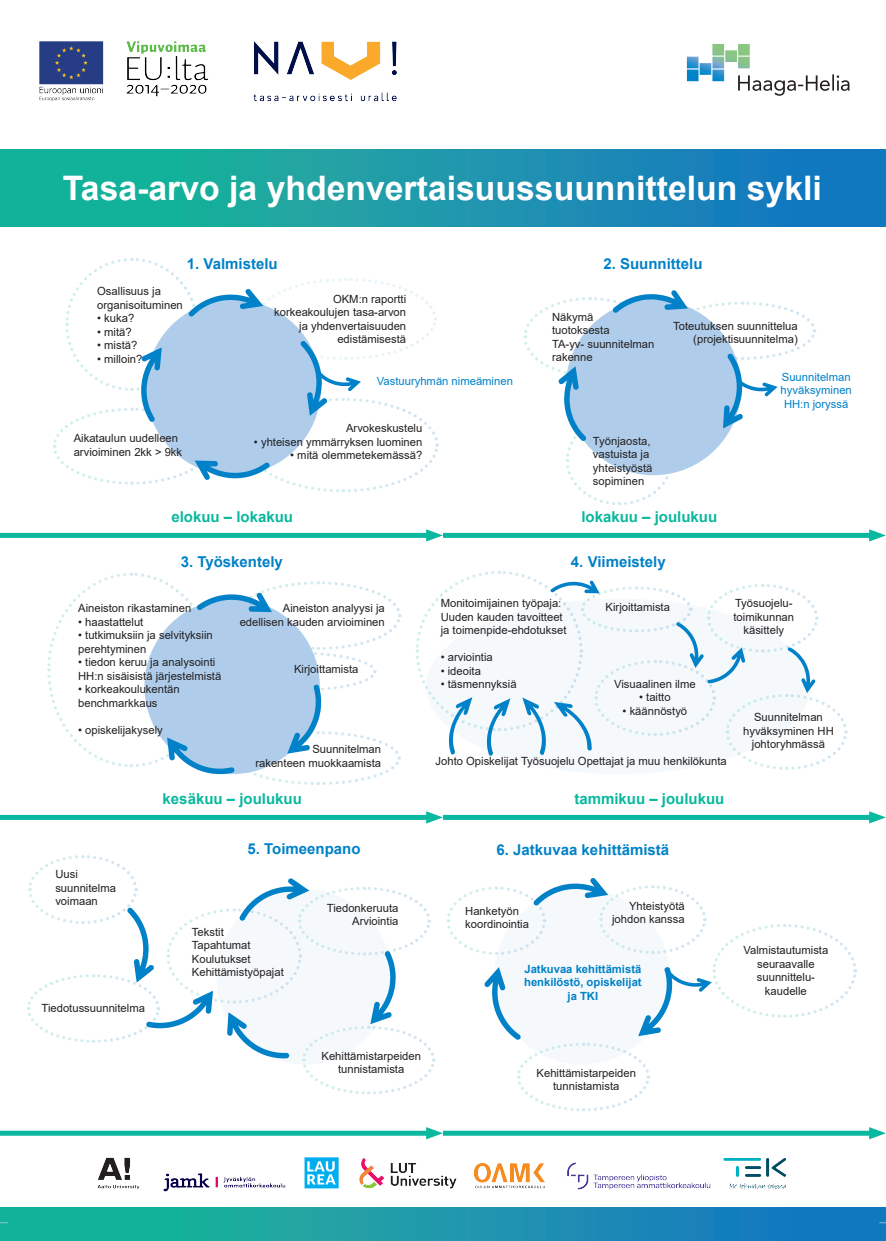
<style>
.page{position:relative;width:886px;height:1241px;background:#fff}
.page>*{position:absolute;margin:0;border:0;box-sizing:border-box;transform-origin:0 0}
.t1{font:700 33.75px "Arial";color:#fff}
.t2{font:700 15px "Arial";color:#0081c8}
.t3{font:700 15px "Arial";color:#09b89e}
.t4{font:11.25px/13.5px "Arial";color:#231f20;text-align:center}
.t5{font:11.25px "Arial";color:#0081c8}
.t6{font:700 11.25px/13.5px "Arial";color:#0081c8;text-align:center}
</style>
<div class="page">
<div style="left:0;top:150px;width:886px;height:76px;background:linear-gradient(to right,#1abb94,#1874c3)"></div>
<div style="left:0;top:1207px;width:886px;height:33px;background:linear-gradient(to right,#1abb94,#1874c3)"></div>
<img style="left:0;top:1157px;width:886px;height:65px">
<img style="left:39px;top:41px;width:358px;height:61px">
<svg style="left:738px;top:74px;width:111px;height:22px"></svg>
<img style="left:687px;top:44px;width:63px;height:37px">
<div style="left:0;top:533px;width:433px;height:5px;background:#09b89e"></div>
<svg style="left:426px;top:529px;width:17px;height:12px"></svg>
<div style="left:443px;top:533px;width:433px;height:5px;background:#09b89e"></div>
<svg style="left:869px;top:529px;width:17px;height:12px"></svg>
<div style="left:0;top:814px;width:433px;height:5px;background:#09b89e"></div>
<svg style="left:426px;top:811px;width:17px;height:12px"></svg>
<div style="left:443px;top:814px;width:433px;height:5px;background:#09b89e"></div>
<svg style="left:869px;top:811px;width:17px;height:12px"></svg>
<div style="left:0;top:1130px;width:433px;height:5px;background:#09b89e"></div>
<svg style="left:426px;top:1127px;width:17px;height:12px"></svg>
<div style="left:443px;top:1130px;width:433px;height:5px;background:#09b89e"></div>
<svg style="left:869px;top:1127px;width:17px;height:12px"></svg>
<svg style="left:415px;top:571px;width:433px;height:199px"></svg>
<svg style="left:47px;top:572px;width:355px;height:213px"></svg>
<svg style="left:446px;top:878px;width:411px;height:233px"></svg>
<svg style="left:53px;top:258px;width:386px;height:235px"></svg>
<svg style="left:27px;top:855px;width:408px;height:239px"></svg>
<svg style="left:523px;top:290px;width:293px;height:216px"></svg>
<p class="t1" style="left:63px;top:165px;width:760px">Tasa-arvo ja yhdenvertaisuussuunnittelun sykli</p>
<p class="t2" style="left:187px;top:253px;width:92px">1. Valmistelu</p>
<p class="t2" style="left:603px;top:253px;width:101px">2. Suunnittelu</p>
<p class="t4" style="left:97px;top:284px;width:65px">Osallisuus ja</p>
<p class="t4" style="left:97px;top:298px;width:87px">organisoituminen</p>
<p class="t4" style="left:97px;top:311px;width:39px">• kuka?</p>
<p class="t4" style="left:97px;top:325px;width:36px">• mitä?</p>
<p class="t4" style="left:97px;top:338px;width:42px">• mistä?</p>
<p class="t4" style="left:97px;top:352px;width:47px">• milloin?</p>
<p class="t4" style="left:74px;top:431px;width:106px">Aikataulun uudelleen</p>
<p class="t4" style="left:74px;top:445px;width:110px">arvioiminen 2kk &gt; 9kk</p>
<p class="t4" style="left:333px;top:292px;width:75px">OKM:n raportti</p>
<p class="t4" style="left:274px;top:305px;width:133px">korkeakoulujen tasa-arvon</p>
<p class="t4" style="left:299px;top:319px;width:108px">ja yhdenvertaisuuden</p>
<p class="t4" style="left:337px;top:332px;width:70px">edistämisestä</p>
<p class="t5" style="left:377px;top:373px;width:138px">Vastuuryhmän nimeäminen</p>
<p class="t4" style="left:346px;top:421px;width:78px">Arvokeskustelu</p>
<p class="t4" style="left:254px;top:435px;width:170px">• yhteisen ymmärryksen luominen</p>
<p class="t4" style="left:290px;top:448px;width:134px">• mitä olemmetekemässä?</p>
<p class="t4" style="left:552px;top:310px;width:43px">Näkymä</p>
<p class="t4" style="left:552px;top:323px;width:59px">tuotoksesta</p>
<p class="t4" style="left:552px;top:337px;width:104px">TA-yv- suunnitelman</p>
<p class="t4" style="left:552px;top:350px;width:42px">rakenne</p>
<p class="t4" style="left:593px;top:434px;width:59px">Työnjaosta,</p>
<p class="t4" style="left:593px;top:447px;width:58px">vastuista ja</p>
<p class="t4" style="left:593px;top:461px;width:61px">yhteistyöstä</p>
<p class="t4" style="left:593px;top:474px;width:53px">sopiminen</p>
<p class="t4" style="left:673px;top:319px;width:126px">Toteutuksen suunnittelua</p>
<p class="t4" style="left:693px;top:332px;width:106px">(projektisuunnitelma)</p>
<p class="t5" style="left:782px;top:369px;width:70px">Suunnitelman</p>
<p class="t5" style="left:780px;top:382px;width:73px">hyväksyminen</p>
<p class="t5" style="left:784px;top:396px;width:66px">HH:n joryssä</p>
<p class="t3" style="left:171px;top:506px;width:123px">elokuu – lokakuu</p>
<p class="t3" style="left:581px;top:506px;width:137px">lokakuu – joulukuu</p>
<p class="t2" style="left:181px;top:551px;width:104px">3. Työskentely</p>
<p class="t2" style="left:571px;top:551px;width:96px">4. Viimeistely</p>
<p class="t4" style="left:78px;top:601px;width:115px">Aineiston rikastaminen</p>
<p class="t4" style="left:78px;top:614px;width:67px">• haastattelut</p>
<p class="t4" style="left:78px;top:628px;width:136px">• tutkimuksiin ja selvityksiin</p>
<p class="t4" style="left:78px;top:641px;width:70px">perehtyminen</p>
<p class="t4" style="left:78px;top:655px;width:139px">• tiedon keruu ja analysointi</p>
<p class="t4" style="left:78px;top:668px;width:145px">HH:n sisäisistä järjestelmistä</p>
<p class="t4" style="left:78px;top:682px;width:103px">• korkeakoulukentän</p>
<p class="t4" style="left:78px;top:695px;width:81px">benchmarkkaus</p>
<p class="t4" style="left:78px;top:722px;width:86px">• opiskelijakysely</p>
<p class="t4" style="left:283px;top:601px;width:103px">Aineiston analyysi ja</p>
<p class="t4" style="left:240px;top:614px;width:147px">edellisen kauden arvioiminen</p>
<p class="t4" style="left:294px;top:662px;width:66px">Kirjoittamista</p>
<p class="t4" style="left:312px;top:742px;width:70px">Suunnitelman</p>
<p class="t4" style="left:255px;top:756px;width:127px">rakenteen muokkaamista</p>
<p class="t4" style="left:441px;top:596px;width:122px">Monitoimijainen työpaja:</p>
<p class="t4" style="left:441px;top:609px;width:123px">Uuden kauden tavoitteet</p>
<p class="t4" style="left:441px;top:623px;width:127px">ja toimenpide-ehdotukset</p>
<p class="t4" style="left:441px;top:650px;width:54px">• arviointia</p>
<p class="t4" style="left:441px;top:663px;width:42px">• ideoita</p>
<p class="t4" style="left:441px;top:677px;width:77px">• täsmennyksiä</p>
<p class="t4" style="left:606px;top:600px;width:66px">Kirjoittamista</p>
<p class="t4" style="left:614px;top:677px;width:83px">Visuaalinen ilme</p>
<p class="t4" style="left:639px;top:690px;width:33px">• taitto</p>
<p class="t4" style="left:623px;top:704px;width:66px">• käännöstyö</p>
<p class="t4" style="left:735px;top:596px;width:59px">Työsuojelu-</p>
<p class="t4" style="left:733px;top:610px;width:62px">toimikunnan käsittely</p>
<p class="t4" style="left:743px;top:710px;width:92px">Suunnitelman hyväksyminen HH johtoryhmässä</p>
<p class="t4" style="left:435px;top:753px;width:293px">Johto Opiskelijat Työsuojelu Opettajat ja muu henkilökunta</p>
<p class="t3" style="left:163px;top:788px;width:141px">kesäkuu – joulukuu</p>
<p class="t3" style="left:574px;top:788px;width:152px">tammikuu – joulukuu</p>
<p class="t4" style="left:55px;top:867px;width:24px">Uusi</p>
<p class="t4" style="left:55px;top:880px;width:62px">suunnitelma</p>
<p class="t4" style="left:55px;top:894px;width:44px">voimaan</p>
<p class="t4" style="left:42px;top:1000px;width:105px">Tiedotussuunnitelma</p>
<p class="t2" style="left:247px;top:837px;width:115px">5. Toimeenpano</p>
<p class="t2" style="left:496px;top:838px;width:174px">6. Jatkuvaa kehittämistä</p>
<p class="t4" style="left:192px;top:924px;width:33px">Tekstit</p>
<p class="t4" style="left:192px;top:938px;width:60px">Tapahtumat</p>
<p class="t4" style="left:192px;top:951px;width:60px">Koulutukset</p>
<p class="t4" style="left:192px;top:965px;width:93px">Kehittämistyöpajat</p>
<p class="t4" style="left:327px;top:900px;width:73px">Tiedonkeruuta</p>
<p class="t4" style="left:352px;top:914px;width:48px">Arviointia</p>
<p class="t4" style="left:465px;top:904px;width:55px">Hanketyön</p>
<p class="t4" style="left:465px;top:917px;width:65px">koordinointia</p>
<p class="t4" style="left:629px;top:898px;width:57px">Yhteistyötä</p>
<p class="t4" style="left:612px;top:912px;width:74px">johdon kanssa</p>
<p class="t6" style="left:524px;top:962px;width:119px">Jatkuvaa kehittämistä henkilöstö, opiskelijat ja TKI</p>
<p class="t4" style="left:321px;top:1048px;width:101px">Kehittämistarpeiden</p>
<p class="t4" style="left:338px;top:1062px;width:68px">tunnistamista</p>
<p class="t4" style="left:536px;top:1065px;width:101px">Kehittämistarpeiden</p>
<p class="t4" style="left:553px;top:1079px;width:68px">tunnistamista</p>
<p class="t4" style="left:743px;top:943px;width:86px">Valmistautumista</p>
<p class="t4" style="left:757px;top:956px;width:59px">seuraavalle</p>
<p class="t4" style="left:757px;top:970px;width:60px">suunnittelu&shy;kaudelle</p>
</div>
